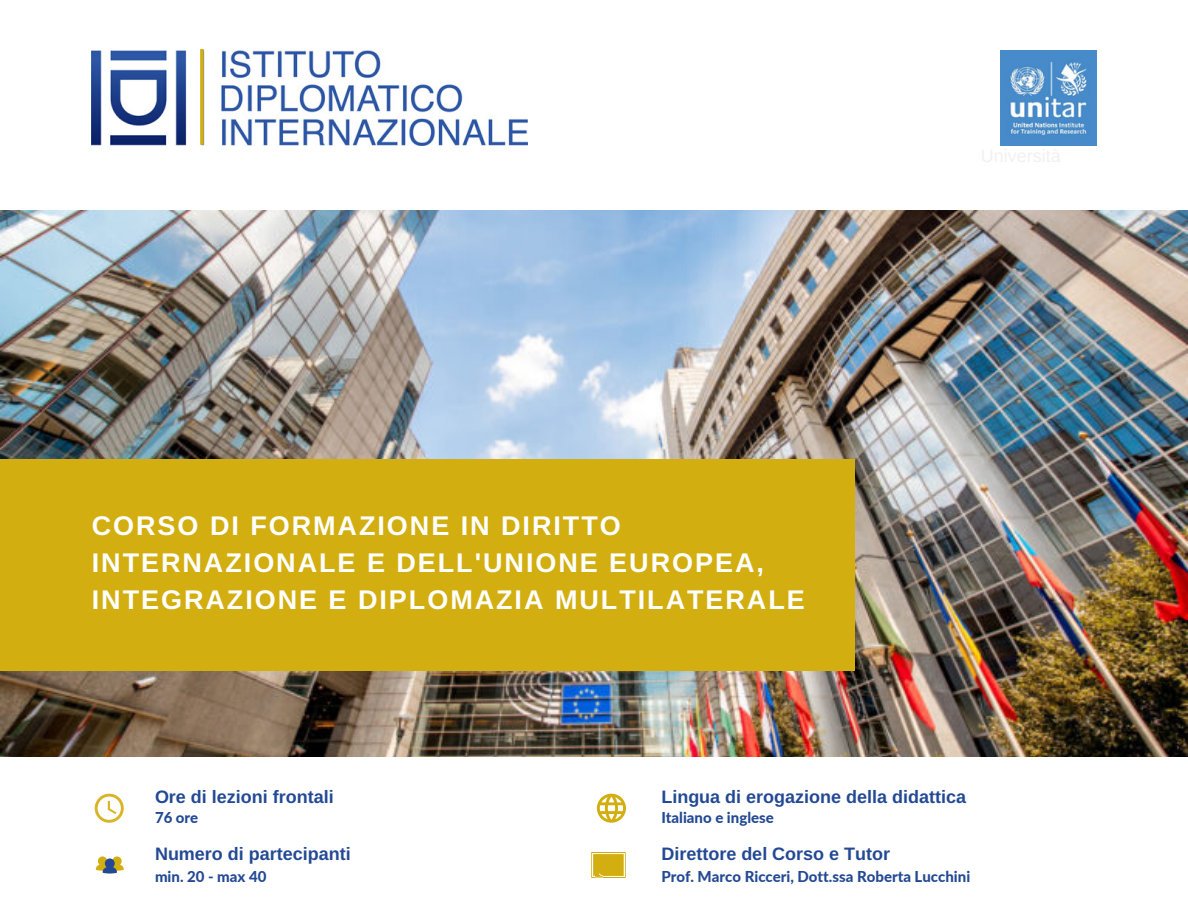
<style>
.page{position:relative;width:1188px;height:918px;background:#fff}
.page>*{position:absolute;margin:0;border:0;box-sizing:border-box;transform-origin:0 0}
.t1{font:700 27px/36.9px "Arimo";letter-spacing:.075em;color:#fff}
.t2{font:700 18px "Arimo";color:#234994}
.t3{font:800 15px "Lato";color:#234994}
</style>
<div class="page">
<img style="left:0;top:211px;width:1188px;height:545px">
<svg style="left:597px;top:794px;width:29px;height:29px"></svg>
<svg style="left:96px;top:856px;width:28px;height:18px"></svg>
<svg style="left:95px;top:794px;width:29px;height:29px"></svg>
<svg style="left:591px;top:852px;width:35px;height:26px"></svg>
<div style="left:0;top:459px;width:855px;height:212px;background:#d3ae10"></div>
<img style="left:1000px;top:50px;width:96px;height:96px">
<img style="left:92px;top:50px;width:435px;height:96px">
<svg style="left:200px;top:49px;width:4px;height:96px"></svg>
<p class="t1" style="left:92px;top:508px;width:715px">CORSO DI FORMAZIONE IN DIRITTO<br>INTERNAZIONALE E DELL'UNIONE EUROPEA,<br>INTEGRAZIONE E DIPLOMAZIA MULTILATERALE</p>
<p class="t2" style="left:155px;top:787px;width:180px">Ore di lezioni frontali</p>
<p class="t3" style="left:155px;top:808px;width:45px">76 ore</p>
<p class="t2" style="left:155px;top:843px;width:197px">Numero di partecipanti</p>
<p class="t3" style="left:155px;top:867px;width:113px">min. 20 - max 40</p>
<p class="t2" style="left:661px;top:787px;width:306px">Lingua di erogazione della didattica</p>
<p class="t3" style="left:661px;top:808px;width:114px">Italiano e inglese</p>
<p class="t2" style="left:661px;top:843px;width:230px">Direttore del Corso e Tutor</p>
<p class="t3" style="left:661px;top:867px;width:310px">Prof. Marco Ricceri, Dott.ssa Roberta Lucchini</p>
</div>
